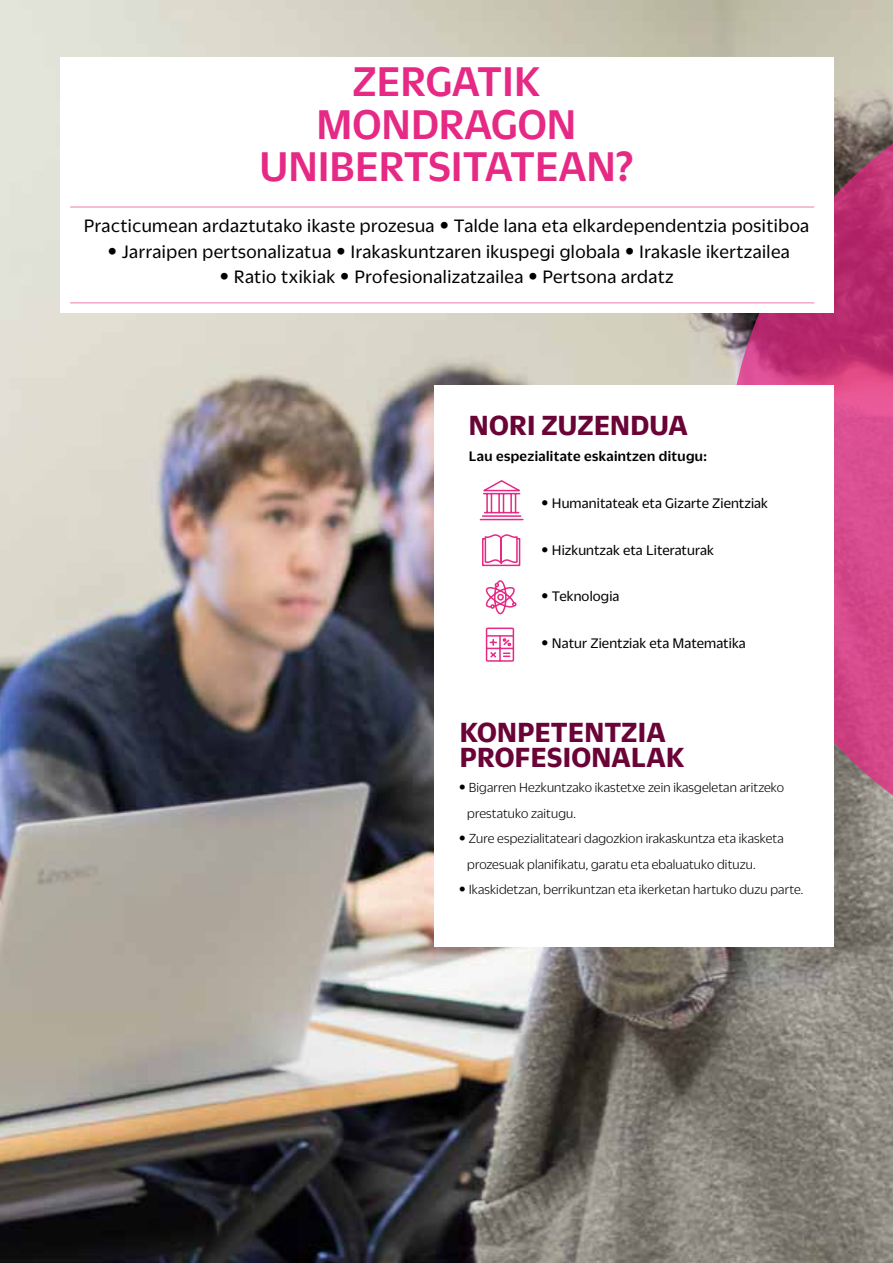
<style>
.page{position:relative;width:893px;height:1263px;background:#fff}
.page>*{position:absolute;margin:0;border:0;box-sizing:border-box;transform-origin:0 0}
.t1{font:500 45px/42.5px "Duplicate Sans";color:#e62984;text-align:center}
.t2{font:700 30px/25.5px "Duplicate Sans";letter-spacing:.01em;color:#6a0437}
.t3{font:19.5px "Duplicate Sans";letter-spacing:.025em;color:#000}
.t4{font:15px "Duplicate Sans";letter-spacing:.01em;color:#000}
.t5{font:500 15px "Duplicate Sans";letter-spacing:.025em;color:#000}
.t6{font:300 14.25px/25.5px "Duplicate Sans";letter-spacing:.01em;color:#000}
.s1{font-family:"Frutiger LT Std"}
.s2{font-family:"Frutiger LT Std";font-weight:700}
.s3{font-family:"Frutiger LT Std";font-weight:400}
</style>
<div class="page">
<img style="left:0;top:0;width:893px;height:1263px">
<svg style="left:728px;top:74px;width:165px;height:791px;background:#be5282"></svg>
<div style="left:60px;top:57px;width:773px;height:255px;background:#fff"></div>
<div style="left:434px;top:386px;width:399px;height:561px;background:#fff"></div>
<hr style="left:70px;top:206px;width:744px;height:2px;background:#f3a7c8">
<hr style="left:70px;top:302px;width:744px;height:2px;background:#f3a7c8">
<svg style="left:479px;top:480px;width:45px;height:41px"></svg>
<svg style="left:482px;top:534px;width:39px;height:33px"></svg>
<svg style="left:485px;top:580px;width:32px;height:35px"></svg>
<svg style="left:485px;top:627px;width:30px;height:35px"></svg>
<hr style="left:487px;top:635px;width:26px;height:2px;background:#e62984">
<h1 class="t1" style="left:259px;top:57px;width:376px">ZERGATIK<br>MONDRAGON<br>UNIBERTSITATEAN?</h1>
<h3 class="t3" style="left:84px;top:213px;width:727px">Practicumean ardaztutako ikaste prozesua <span class="s1">•</span> Talde lana eta elkardependentzia positiboa</h3>
<h3 class="t3" style="left:107px;top:239px;width:684px"><span class="s1">•</span> Jarraipen pertsonalizatua <span class="s1">•</span> Irakaskuntzaren ikuspegi globala <span class="s1">•</span> Irakasle ikertzailea</h3>
<h3 class="t3" style="left:219px;top:264px;width:455px"><span class="s1">•</span> Ratio txikiak <span class="s1">•</span> Profesionalizatzailea <span class="s1">•</span> Pertsona ardatz</h3>
<h2 class="t2" style="left:469px;top:410px;width:220px">NORI ZUZENDUA</h2>
<p class="t5" style="left:469px;top:446px;width:239px">Lau espezialitate eskaintzen ditugu:</p>
<p class="t4" style="left:541px;top:493px;width:228px"><span class="s2">•</span> Humanitateak eta Gizarte Zientziak</p>
<p class="t4" style="left:541px;top:540px;width:174px"><span class="s2">•</span> Hizkuntzak eta Literaturak</p>
<p class="t4" style="left:541px;top:587px;width:80px"><span class="s2">•</span> Teknologia</p>
<p class="t4" style="left:541px;top:633px;width:206px"><span class="s2">•</span> Natur Zientziak eta Matematika</p>
<h2 class="t2" style="left:460px;top:716px;width:226px">KONPETENTZIA<br>PROFESIONALAK</h2>
<p class="t6" style="left:467px;top:774px;width:318px;text-indent:-9px"><span class="s3">•</span> Bigarren Hezkuntzako ikastetxe zein ikasgeletan aritzeko prestatuko zaitugu.</p>
<p class="t6" style="left:467px;top:825px;width:318px;text-indent:-9px"><span class="s3">•</span> Zure espezialitateari dagozkion irakaskuntza eta ikasketa prozesuak planifikatu, garatu eta ebaluatuko dituzu.</p>
<p class="t6" style="left:459px;top:876px;width:346px"><span class="s3">•</span> Ikaskidetzan, berrikuntzan eta ikerketan hartuko duzu parte.</p>
</div>
